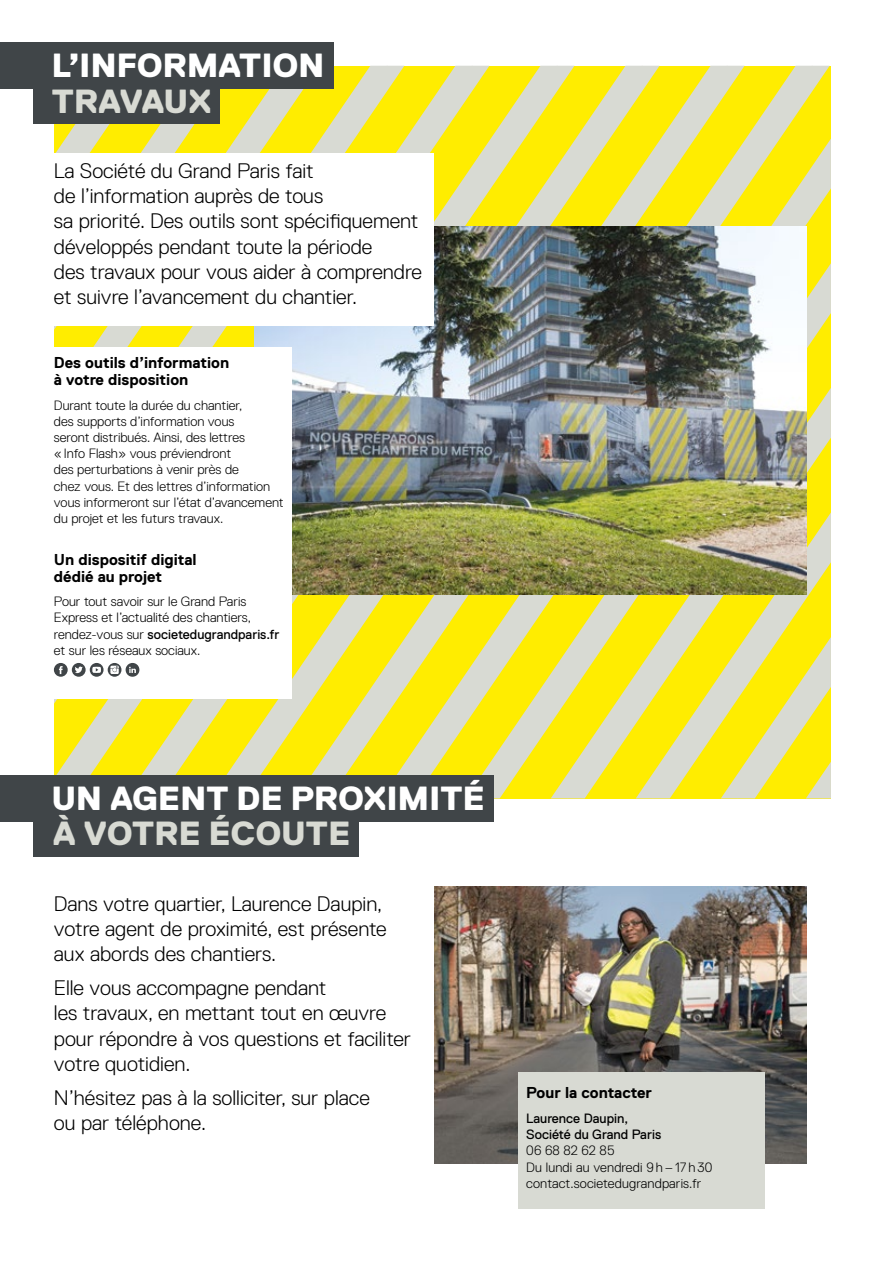
<style>
.page{position:relative;width:885px;height:1263px;background:#fff}
.page>*{position:absolute;margin:0;border:0;box-sizing:border-box;transform-origin:0 0}
.t1{font:800 33.45px "Replica Pro";letter-spacing:.01em;color:#fff}
.t2{font:800 33.45px "Replica Pro";letter-spacing:.01em;color:#d8dad3}
.t3{font:300 21px/25.2px "Replica Pro";color:#000}
.t4{font:700 15.75px/16.5px "Replica Pro";color:#000}
.t5{font:300 13.5px/16.2px "Replica Pro";color:#000}
.t6{font:13.5px/16.2px "Replica Pro";color:#000}
.s1{font-weight:400}
</style>
<div class="page">
<svg style="left:233px;top:89px;width:85px;height:686px;background:#f0e552"></svg>
<svg style="left:318px;top:66px;width:85px;height:709px;background:#eee456"></svg>
<svg style="left:403px;top:66px;width:85px;height:709px;background:#eee557"></svg>
<svg style="left:488px;top:66px;width:85px;height:732px;background:#efe554"></svg>
<svg style="left:573px;top:66px;width:141px;height:732px;background:#efe555"></svg>
<svg style="left:658px;top:140px;width:56px;height:658px;background:#efe555"></svg>
<svg style="left:714px;top:66px;width:6px;height:732px;background:#efe554"></svg>
<svg style="left:720px;top:66px;width:111px;height:732px;background:#efe554"></svg>
<img style="left:254px;top:226px;width:552px;height:369px">
<img style="left:434px;top:887px;width:372px;height:276px">
<div style="left:34px;top:810px;width:325px;height:47px;background:#404548"></div>
<div style="left:0;top:775px;width:493px;height:47px;background:#404548"></div>
<div style="left:517px;top:1073px;width:247px;height:136px;background:#d8dad3"></div>
<div style="left:34px;top:77px;width:186px;height:47px;background:#404548"></div>
<div style="left:0;top:42px;width:333px;height:47px;background:#404548"></div>
<div style="left:45px;top:348px;width:247px;height:196px;background:#fff"></div>
<div style="left:45px;top:544px;width:247px;height:154px;background:#fff"></div>
<svg style="left:54px;top:124px;width:163px;height:651px"></svg>
<div style="left:45px;top:153px;width:388px;height:172px;background:#fff"></div>
<h1 class="t1" style="left:52px;top:47px;width:274px">L’INFORMATION</h1>
<h1 class="t2" style="left:52px;top:83px;width:161px">TRAVAUX</h1>
<p class="t3" style="left:54px;top:158px;width:369px">La Société du Grand Paris fait<br>de l’information auprès de tous<br>sa priorité. Des outils sont spécifiquement développés pendant toute la période<br>des travaux pour vous aider à comprendre et suivre l’avancement du chantier.</p>
<p class="t4" style="left:54px;top:355px;width:177px">Des outils d’information à votre disposition</p>
<p class="t5" style="left:54px;top:397px;width:231px">Durant toute la durée du chantier,<br>des supports d’information vous<br>seront distribués. Ainsi, des lettres<br>«Info Flash» vous préviendront<br>des perturbations à venir près de<br>chez vous. Et des lettres d’information vous informeront sur l’état d’avancement du projet et les futurs travaux.</p>
<p class="t4" style="left:54px;top:551px;width:144px">Un dispositif digital dédié au projet</p>
<p class="t5" style="left:54px;top:593px;width:227px">Pour tout savoir sur le Grand Paris Express et l’actualité des chantiers, rendez-vous sur <span class="s1">societedugrandparis.fr </span>et sur les réseaux sociaux.</p>
<h1 class="t1" style="left:52px;top:780px;width:434px">UN AGENT DE PROXIMITÉ</h1>
<h1 class="t2" style="left:53px;top:815px;width:298px">À VOTRE ÉCOUTE</h1>
<p class="t3" style="left:54px;top:891px;width:334px">Dans votre quartier, Laurence Daupin, votre agent de proximité, est présente aux abords des chantiers.</p>
<p class="t3" style="left:54px;top:975px;width:358px">Elle vous accompagne pendant<br>les travaux, en mettant tout en œuvre pour répondre à vos questions et faciliter votre quotidien.</p>
<p class="t3" style="left:54px;top:1085px;width:317px">N’hésitez pas à la solliciter, sur place ou par téléphone.</p>
<p class="t4" style="left:526px;top:1084px;width:127px">Pour la contacter</p>
<p class="t6" style="left:526px;top:1110px;width:136px">Laurence Daupin,<br>Société du Grand Paris</p>
<p class="t5" style="left:526px;top:1142px;width:188px">06 68 82 62 85<br>Du lundi au vendredi 9 h–17 h 30 contact.societedugrandparis.fr</p>
</div>
